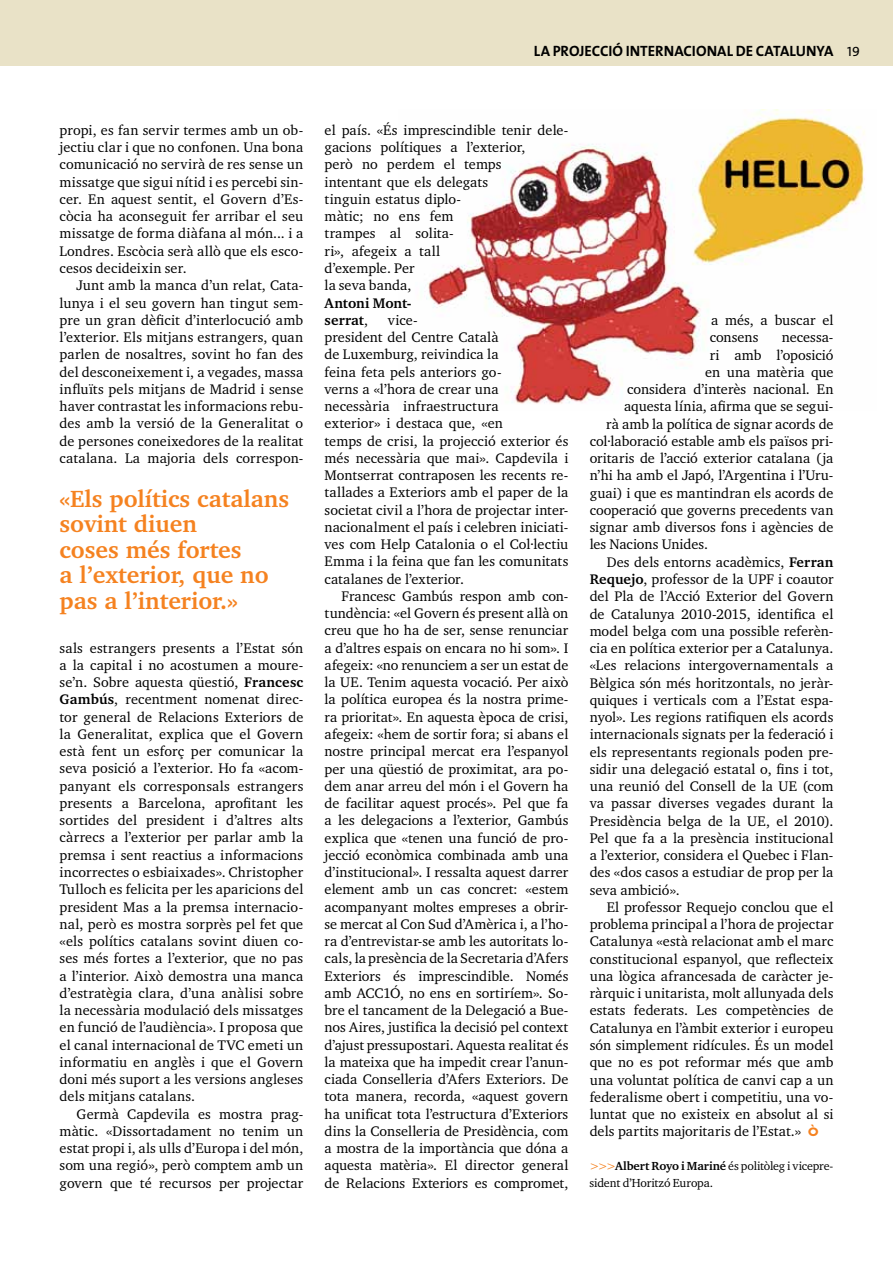
<style>
.page{position:relative;width:893px;height:1263px;background:#fff}
.page>*{position:absolute;margin:0;border:0;box-sizing:border-box;transform-origin:0 0}
.t1{font:700 24px/25.5px "Charter IT Cby BT";color:#f58220}
.t2{font:700 15px "The Sans";color:#000}
.t3{font:14.25px/17.2px "Charter IT Cby BT";letter-spacing:.005em;color:#000;text-align:justify}
.t4{font:700 14.25px/17.2px "Charter IT Cby BT";color:#000}
.t5{font:13.5px "The Sans Caps";color:#000}
.t6{font:12px/17.2px "Charter IT Cby BT";letter-spacing:-.015em;color:#000}
.s1{font-weight:700}
.s2{font-weight:400}
.s3{font-family:"English Grotesque";font-weight:700;font-size:16.5px;color:#f58220}
.s4{color:#f58220}
</style>
<div class="page">
<div style="left:0;top:0;width:893px;height:65px;background:#e9e2c7"></div>
<img style="left:426px;top:109px;width:439px;height:295px">
<p class="t2" style="left:534px;top:39px;width:28px">LA PROJECCIÓ</p>
<p class="t2" style="left:626px;top:39px;width:10px">INTERNACIONAL</p>
<p class="t2" style="left:736px;top:39px;width:39px">DE CATALUN</p>
<p class="t2" style="left:817px;top:39px;width:17px">YA</p>
<p class="t5" style="left:847px;top:40px;width:14px">19</p>
<p class="t3" style="left:60px;top:121px;width:245px">propi, es fan servir termes amb un ob&shy;jectiu clar i que no confonen. Una bona comunicació no servirà de res sense un missatge que sigui nítid i es percebi sin&shy;cer. En aquest sentit, el Govern d’Es&shy;còcia ha aconseguit fer arribar el seu missatge de forma diàfana al món... i a Londres. Escòcia serà allò que els esco&shy;cesos decideixin ser.</p>
<p class="t3" style="left:60px;top:276px;width:245px;text-indent:17px">Junt amb la manca d’un relat, Cata&shy;lunya i el seu govern han tingut sem&shy;pre un gran dèficit d’interlocució amb l’exterior. Els mitjans estrangers, quan parlen de nosaltres, sovint ho fan des del desconeixement i, a vegades, massa influïts pels mitjans de Madrid i sense haver contrastat les informacions rebu&shy;des amb la versió de la Generalitat o de persones coneixedores de la realitat catalana. La majoria dels correspon-</p>
<h1 class="t1" style="left:60px;top:485px;width:231px">«Els polítics catalans sovint diuen<br>coses més fortes<br>a l’exterior, que no pas a l’interior.»</h1>
<p class="t3" style="left:60px;top:639px;width:245px">sals estrangers presents a l’Estat són a la capital i no acostumen a moure&shy;se’n. Sobre aquesta qüestió, <span class="s1">Francesc Gambús</span>, recentment nomenat direc&shy;tor general de Relacions Exteriors de la Generalitat, explica que el Govern està fent un esforç per comunicar la seva posició a l’exterior. Ho fa «acom&shy;panyant els corresponsals estrangers presents a Barcelona, aprofitant les sortides del president i d’altres alts càrrecs a l’exterior per parlar amb la premsa i sent reactius a informacions incorrectes o esbiaixades». Christopher Tulloch es felicita per les aparicions del president Mas a la premsa internacio&shy;nal, però es mostra sorprès pel fet que «els polítics catalans sovint diuen co&shy;ses més fortes a l’exterior, que no pas a l’interior. Això demostra una manca d’estratègia clara, d’una anàlisi sobre la necessària modulació dels missatges en funció de l’audiència». I proposa que el canal internacional de TVC emeti un informatiu en anglès i que el Govern doni més suport a les versions angleses dels mitjans catalans.</p>
<p class="t3" style="left:60px;top:1105px;width:245px;text-indent:17px">Germà Capdevila es mostra prag&shy;màtic. «Dissortadament no tenim un estat propi i, als ulls d’Europa i del món, som una regió», però comptem amb un govern que té recursos per projectar</p>
<p class="t3" style="left:325px;top:121px;width:245px;text-align:left">el país. «És imprescindible tenir dele&shy;gacions polítiques a l’exterior,<br>però no perdem el temps<br>intentant que els delegats<br>tinguin estatus diplo-<br>màtic; no ens fem<br>trampes al solita-<br>ri», afegeix a tall<br>d’exemple. Per<br>la seva banda,</p>
<p class="t4" style="left:325px;top:294px;width:88px">Antoni Mont&shy;serrat<span class="s2">,</span></p>
<p class="t3" style="left:325px;top:311px;width:245px;text-align:left;text-indent:63px">vice-<br>president del Centre Català<br>de Luxemburg, reivindica la<br>feina feta pels anteriors go-<br>verns a «l’hora de crear una<br>necessària infraestructura<br>exterior» i destaca que, «en<br>temps de crisi, la projecció exterior és més necessària que mai». Capdevila i<br>Montserrat contraposen les recents re&shy;tallades a Exteriors amb el paper de la societat civil a l’hora de projectar inter&shy;nacionalment el país i celebren iniciati&shy;ves com Help Catalonia o el Col·lectiu<br>Emma i la feina que fan les comunitats catalanes de l’exterior.</p>
<p class="t3" style="left:325px;top:587px;width:245px;text-indent:17px">Francesc Gambús respon amb con&shy;tundència: «el Govern és present allà on creu que ho ha de ser, sense renunciar a d’altres espais on encara no hi som». I afegeix: «no renunciem a ser un estat de la UE. Tenim aquesta vocació. Per això la política europea és la nostra prime&shy;ra prioritat». En aquesta època de crisi, afegeix: «hem de sortir fora; si abans el nostre principal mercat era l’espanyol per una qüestió de proximitat, ara po&shy;dem anar arreu del món i el Govern ha de facilitar aquest procés». Pel que fa a les delegacions a l’exterior, Gambús explica que «tenen una funció de pro&shy;jecció econòmica combinada amb una d’institucional». I ressalta aquest darrer element amb un cas concret: «estem acompanyant moltes empreses a obrir&shy;se mercat al Con Sud d’Amèrica i, a l’ho&shy;ra d’entrevistar-se amb les autoritats lo&shy;cals, la presència de la Secretaria d’Afers Exteriors és imprescindible. Només amb ACC1Ó, no ens en sortiríem». So&shy;bre el tancament de la Delegació a Bue&shy;nos Aires, justifica la decisió pel context d’ajust pressupostari. Aquesta realitat és la mateixa que ha impedit crear l’anun&shy;ciada Conselleria d’Afers Exteriors. De tota manera, recorda, «aquest govern ha unificat tota l’estructura d’Exteriors dins la Conselleria de Presidència, com a mostra de la importància que dóna a aquesta matèria». El director general de Relacions Exteriors es compromet,</p>
<p class="t3" style="left:710px;top:311px;width:125px">a més, a buscar el consens</p>
<p class="t3" style="left:782px;top:329px;width:53px">necessa-</p>
<p class="t3" style="left:710px;top:346px;width:125px">ri amb l’oposició</p>
<p class="t3" style="left:705px;top:363px;width:130px">en una matèria que</p>
<p class="t3" style="left:627px;top:380px;width:208px">considera d’interès nacional. En</p>
<p class="t3" style="left:624px;top:398px;width:211px">aquesta línia, afirma que se segui-</p>
<p class="t3" style="left:606px;top:415px;width:229px">rà amb la política de signar acords de</p>
<p class="t3" style="left:590px;top:432px;width:245px">col·laboració estable amb els països pri-</p>
<p class="t3" style="left:590px;top:449px;width:245px">oritaris de l’acció exterior catalana (ja</p>
<p class="t3" style="left:590px;top:467px;width:245px">n’hi ha amb el Japó, l’Argentina i l’Uru-</p>
<p class="t3" style="left:590px;top:484px;width:245px">guai) i que es mantindran els acords de</p>
<p class="t3" style="left:590px;top:501px;width:245px">cooperació que governs precedents van</p>
<p class="t3" style="left:590px;top:518px;width:245px">signar amb diversos fons i agències de</p>
<p class="t3" style="left:590px;top:536px;width:120px">les Nacions Unides.</p>
<p class="t3" style="left:607px;top:553px;width:228px">Des dels entorns acadèmics, <span class="s1">Ferran</span></p>
<p class="t3" style="left:590px;top:570px;width:245px"><span class="s1">Requejo</span>, professor de la UPF i coautor</p>
<p class="t3" style="left:590px;top:587px;width:245px">del Pla de l’Acció Exterior del Govern</p>
<p class="t3" style="left:590px;top:605px;width:245px">de Catalunya 2010-2015, identifica el</p>
<p class="t3" style="left:590px;top:622px;width:245px">model belga com una possible referèn-</p>
<p class="t3" style="left:590px;top:639px;width:245px">cia en política exterior per a Catalunya.</p>
<p class="t3" style="left:590px;top:656px;width:245px">«Les relacions intergovernamentals a</p>
<p class="t3" style="left:590px;top:674px;width:245px">Bèlgica són més horitzontals, no jeràr-</p>
<p class="t3" style="left:590px;top:691px;width:245px">quiques i verticals com a l’Estat espa-</p>
<p class="t3" style="left:590px;top:708px;width:245px">nyol». Les regions ratifiquen els acords</p>
<p class="t3" style="left:590px;top:725px;width:245px">internacionals signats per la federació i</p>
<p class="t3" style="left:590px;top:743px;width:245px">els representants regionals poden pre-</p>
<p class="t3" style="left:590px;top:760px;width:245px">sidir una delegació estatal o, fins i tot,</p>
<p class="t3" style="left:590px;top:777px;width:245px">una reunió del Consell de la UE (com</p>
<p class="t3" style="left:590px;top:794px;width:245px">va passar diverses vegades durant la</p>
<p class="t3" style="left:590px;top:812px;width:245px">Presidència belga de la UE, el 2010).</p>
<p class="t3" style="left:590px;top:829px;width:245px">Pel que fa a la presència institucional</p>
<p class="t3" style="left:590px;top:846px;width:245px">a l’exterior, considera el Quebec i Flan-</p>
<p class="t3" style="left:590px;top:863px;width:245px">des «dos casos a estudiar de prop per la</p>
<p class="t3" style="left:590px;top:881px;width:91px">seva ambició».</p>
<p class="t3" style="left:607px;top:898px;width:228px">El professor Requejo conclou que el</p>
<p class="t3" style="left:590px;top:915px;width:245px">problema principal a l’hora de projectar</p>
<p class="t3" style="left:590px;top:933px;width:245px">Catalunya «està relacionat amb el marc</p>
<p class="t3" style="left:590px;top:950px;width:245px">constitucional espanyol, que reflecteix</p>
<p class="t3" style="left:590px;top:967px;width:245px">una lògica afrancesada de caràcter je-</p>
<p class="t3" style="left:590px;top:984px;width:245px">ràrquic i unitarista, molt allunyada dels</p>
<p class="t3" style="left:590px;top:1002px;width:245px">estats federats. Les competències de</p>
<p class="t3" style="left:590px;top:1019px;width:245px">Catalunya en l’àmbit exterior i europeu</p>
<p class="t3" style="left:590px;top:1036px;width:245px">són simplement ridícules. És un model</p>
<p class="t3" style="left:590px;top:1053px;width:245px">que no es pot reformar més que amb</p>
<p class="t3" style="left:590px;top:1071px;width:245px">una voluntat política de canvi cap a un</p>
<p class="t3" style="left:590px;top:1088px;width:245px">federalisme obert i competitiu, una vo-</p>
<p class="t3" style="left:590px;top:1105px;width:245px">luntat que no existeix en absolut al si</p>
<p class="t3" style="left:590px;top:1122px;width:231px">dels partits majoritaris de l’Estat.» <span class="s3">Ò</span></p>
<p class="t6" style="left:590px;top:1157px;width:245px"><span class="s4">&gt;&gt;&gt;</span><span class="s1">Albert Royo i Mariné</span> és politòleg i vicepre&shy;sident d’Horitzó Europa.</p>
</div>
